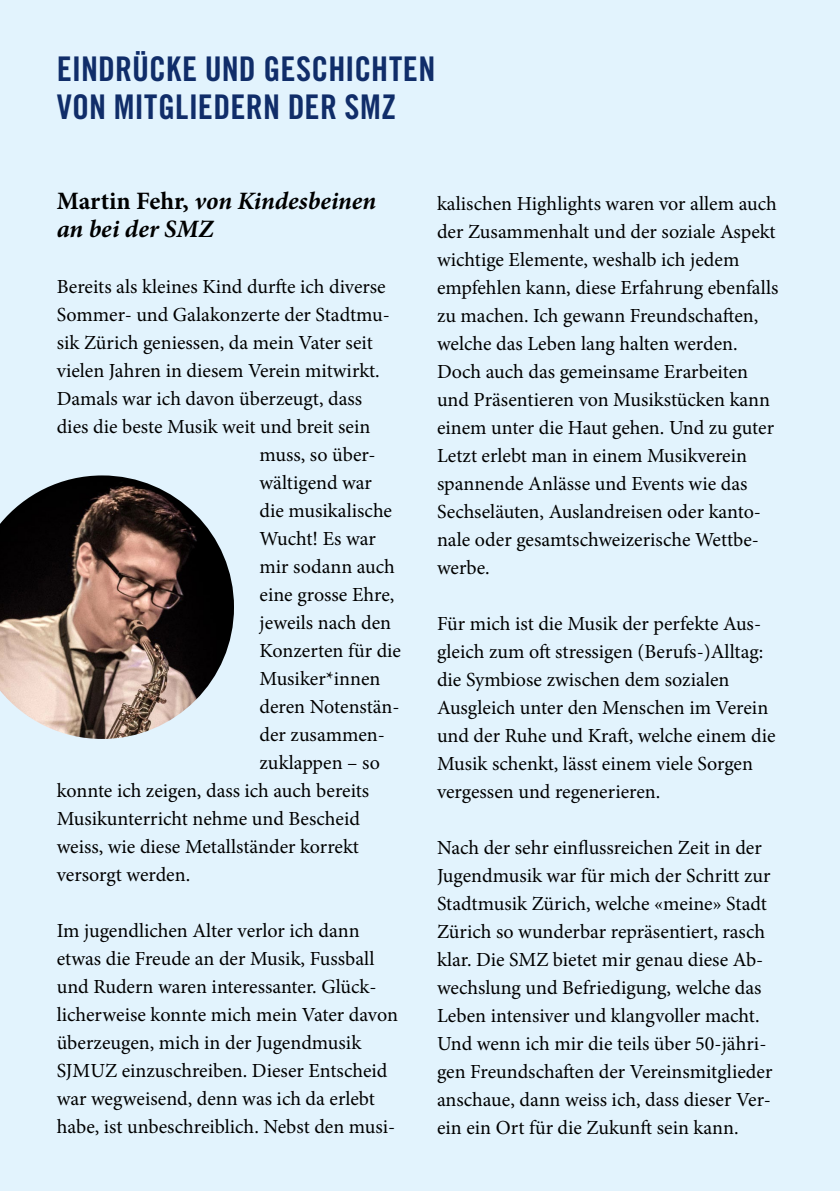
<style>
.page{position:relative;width:840px;height:1191px;background:#fff}
.page>*{position:absolute;margin:0;border:0;box-sizing:border-box;transform-origin:0 0}
.t1{font:34px/38px "Trade Gothic LT Std Bd Cn 20";color:#102d69}
.t2{font:italic 700 25px/28px "Minion Pro";color:#000}
.t3{font:20px/28px "Minion Pro";color:#000}
.s1{font-style:normal}
</style>
<div class="page">
<div style="left:0;top:0;width:839px;height:1191px;background:#e2f3fd"></div>
<img style="left:0;top:475px;width:234px;height:264px">
<h1 class="t1" style="left:57px;top:50px;width:380px">EINDRÜCKE UND GESCHICHTEN<br>VON MITGLIEDERN DER SMZ</h1>
<p class="t2" style="left:57px;top:187px;width:321px"><span class="s1">Martin Fehr,</span> von Kindesbeinen an bei der SMZ</p>
<p class="t3" style="left:57px;top:273px;width:330px">Bereits als kleines Kind durfte ich diverse</p>
<p class="t3" style="left:57px;top:301px;width:334px">Sommer- und Galakonzerte der Stadtmu-</p>
<p class="t3" style="left:57px;top:329px;width:317px">sik Zürich geniessen, da mein Vater seit</p>
<p class="t3" style="left:57px;top:357px;width:324px">vielen Jahren in diesem Verein mitwirkt.</p>
<p class="t3" style="left:57px;top:385px;width:307px">Damals war ich davon überzeugt, dass</p>
<p class="t3" style="left:57px;top:413px;width:315px">dies die beste Musik weit und breit sein</p>
<p class="t3" style="left:259px;top:441px;width:117px">muss, so über-</p>
<p class="t3" style="left:259px;top:469px;width:114px">wältigend war</p>
<p class="t3" style="left:259px;top:497px;width:134px">die musikalische</p>
<p class="t3" style="left:259px;top:525px;width:118px">Wucht! Es war</p>
<p class="t3" style="left:259px;top:553px;width:137px">mir sodann auch</p>
<p class="t3" style="left:259px;top:581px;width:136px">eine grosse Ehre,</p>
<p class="t3" style="left:259px;top:609px;width:133px">jeweils nach den</p>
<p class="t3" style="left:259px;top:637px;width:143px">Konzerten für die</p>
<p class="t3" style="left:259px;top:665px;width:122px">Musiker*innen</p>
<p class="t3" style="left:259px;top:693px;width:141px">deren Notenstän-</p>
<p class="t3" style="left:259px;top:721px;width:127px">der zusammen-</p>
<p class="t3" style="left:259px;top:749px;width:122px">zuklappen – so</p>
<p class="t3" style="left:57px;top:777px;width:314px">konnte ich zeigen, dass ich auch bereits</p>
<p class="t3" style="left:57px;top:805px;width:304px">Musikunterricht nehme und Bescheid</p>
<p class="t3" style="left:57px;top:833px;width:303px">weiss, wie diese Metallständer korrekt</p>
<p class="t3" style="left:57px;top:861px;width:135px">versorgt werden.</p>
<p class="t3" style="left:57px;top:917px;width:342px">Im jugendlichen Alter verlor ich dann etwas die Freude an der Musik, Fussball und Rudern waren interessanter. Glück&shy;licherweise konnte mich mein Vater davon überzeugen, mich in der Jugendmusik SJMUZ einzuschreiben. Dieser Entscheid war wegweisend, denn was ich da erlebt habe, ist unbeschreiblich. Nebst den musi-</p>
<p class="t3" style="left:437px;top:190px;width:342px">kalischen Highlights waren vor allem auch der Zusammenhalt und der soziale Aspekt wichtige Elemente, weshalb ich jedem empfehlen kann, diese Erfahrung ebenfalls zu machen. Ich gewann Freundschaften, welche das Leben lang halten werden.<br>Doch auch das gemeinsame Erarbeiten und Präsentieren von Musikstücken kann einem unter die Haut gehen. Und zu guter Letzt erlebt man in einem Musikverein spannende Anlässe und Events wie das Sechseläuten, Auslandreisen oder kanto&shy;nale oder gesamtschweizerische Wettbe&shy;werbe.</p>
<p class="t3" style="left:437px;top:610px;width:340px">Für mich ist die Musik der perfekte Aus&shy;gleich zum oft stressigen (Berufs-)Alltag: die Symbiose zwischen dem sozialen Ausgleich unter den Menschen im Verein und der Ruhe und Kraft, welche einem die Musik schenkt, lässt einem viele Sorgen vergessen und regenerieren.</p>
<p class="t3" style="left:437px;top:834px;width:337px">Nach der sehr einflussreichen Zeit in der Jugendmusik war für mich der Schritt zur Stadtmusik Zürich, welche «meine» Stadt Zürich so wunderbar repräsentiert, rasch klar. Die SMZ bietet mir genau diese Ab&shy;wechslung und Befriedigung, welche das Leben intensiver und klangvoller macht.<br>Und wenn ich mir die teils über 50-jähri&shy;gen Freundschaften der Vereinsmitglieder anschaue, dann weiss ich, dass dieser Ver&shy;ein ein Ort für die Zukunft sein kann.</p>
</div>
